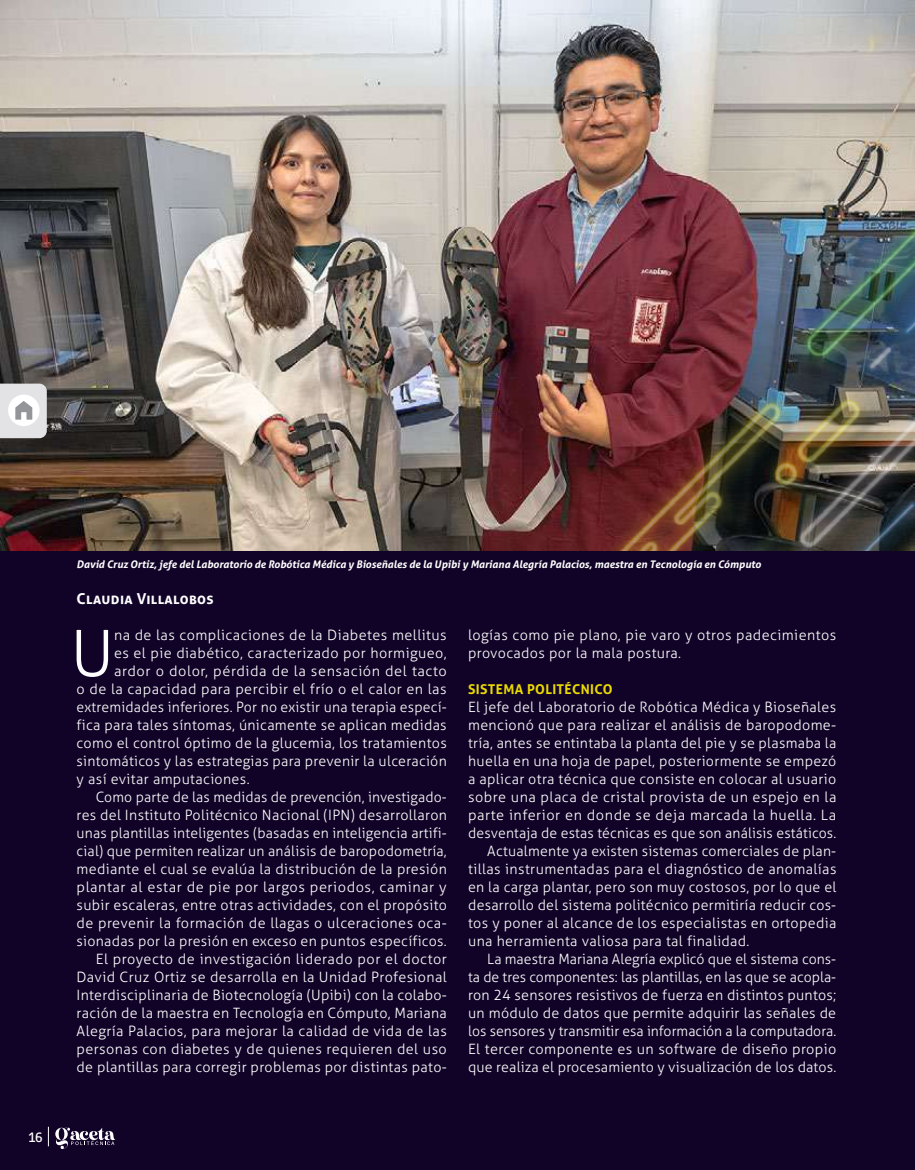
<style>
.page{position:relative;width:915px;height:1170px;background:#fff}
.page>*{position:absolute;margin:0;border:0;box-sizing:border-box;transform-origin:0 0}
.t1{font:300 64.2px "Aller";color:#fff}
.t2{font:700 15px "Aller";letter-spacing:.025em;color:#fff}
.t3{font:300 14.25px/18px "Aller";letter-spacing:.025em;color:#fff}
.t4{font:300 14.25px "Aller";letter-spacing:.005em;color:#fff}
.t5{font:700 13.5px "Aller";letter-spacing:.025em;color:#ebdb01}
.t6{font:600 13.5px "Ruda";color:#fff}
.t7{font:italic 700 10.5px "Aller";color:#fff}
</style>
<div class="page">
<div style="left:0;top:476px;width:914px;height:693px;background:#110327"></div>
<img style="left:0;top:0;width:468px;height:550px">
<img style="left:468px;top:0;width:446px;height:550px">
<svg style="left:55px;top:1127px;width:60px;height:21px"></svg>
<svg style="left:48px;top:1126px;width:1px;height:20px"></svg>
<svg style="left:0;top:383px;width:47px;height:55px"></svg>
<p class="t6" style="left:28px;top:1128px;width:16px">16</p>
<p class="t7" style="left:77px;top:558px;width:685px">David Cruz Ortiz, jefe del Laboratorio de Robótica Médica y Bioseñales de la Upibi y Mariana Alegría Palacios, maestra en Tecnología en Cómputo</p>
<p class="t2" style="left:77px;top:589px;width:138px">Claudia Villalobos</p>
<h1 class="t1" style="left:71px;top:614px;width:45px">U</h1>
<p class="t3" style="left:114px;top:626px;width:334px">na de las complicaciones de la Diabetes mellitus</p>
<p class="t3" style="left:114px;top:644px;width:334px">es el pie diabético, caracterizado por hormigueo,</p>
<p class="t3" style="left:114px;top:662px;width:334px">ardor o dolor, pérdida de la sensación del tacto</p>
<p class="t3" style="left:77px;top:680px;width:371px">o de la capacidad para percibir el frío o el calor en las</p>
<p class="t3" style="left:77px;top:698px;width:371px">extremidades inferiores. Por no existir una terapia especí-</p>
<p class="t3" style="left:77px;top:716px;width:371px">fica para tales síntomas, únicamente se aplican medidas</p>
<p class="t3" style="left:77px;top:734px;width:371px">como el control óptimo de la glucemia, los tratamientos</p>
<p class="t3" style="left:77px;top:752px;width:371px">sintomáticos y las estrategias para prevenir la ulceración</p>
<p class="t3" style="left:77px;top:770px;width:174px">y así evitar amputaciones.</p>
<p class="t3" style="left:96px;top:788px;width:352px">Como parte de las medidas de prevención, investigado-</p>
<p class="t3" style="left:77px;top:806px;width:372px">res del Instituto Politécnico Nacional (IPN) desarrollaron</p>
<p class="t3" style="left:77px;top:824px;width:371px">unas plantillas inteligentes (basadas en inteligencia artifi-</p>
<p class="t3" style="left:77px;top:842px;width:371px">cial) que permiten realizar un análisis de baropodometría,</p>
<p class="t3" style="left:77px;top:860px;width:371px">mediante el cual se evalúa la distribución de la presión</p>
<p class="t3" style="left:77px;top:878px;width:371px">plantar al estar de pie por largos periodos, caminar y</p>
<p class="t3" style="left:77px;top:896px;width:372px">subir escaleras, entre otras actividades, con el propósito</p>
<p class="t3" style="left:77px;top:914px;width:371px">de prevenir la formación de llagas o ulceraciones oca-</p>
<p class="t3" style="left:77px;top:932px;width:371px">sionadas por la presión en exceso en puntos específicos.</p>
<p class="t3" style="left:96px;top:950px;width:352px">El proyecto de investigación liderado por el doctor</p>
<p class="t3" style="left:77px;top:968px;width:371px">David Cruz Ortiz se desarrolla en la Unidad Profesional</p>
<p class="t3" style="left:77px;top:986px;width:371px">Interdisciplinaria de Biotecnología (Upibi) con la colabo-</p>
<p class="t3" style="left:77px;top:1004px;width:371px">ración de la maestra en Tecnología en Cómputo, Mariana</p>
<p class="t3" style="left:77px;top:1022px;width:371px">Alegría Palacios, para mejorar la calidad de vida de las</p>
<p class="t3" style="left:77px;top:1040px;width:371px">personas con diabetes y de quienes requieren del uso</p>
<p class="t3" style="left:77px;top:1058px;width:371px">de plantillas para corregir problemas por distintas pato-</p>
<p class="t3" style="left:468px;top:626px;width:369px">logías como pie plano, pie varo y otros padecimientos provocados por la mala postura.</p>
<p class="t5" style="left:468px;top:681px;width:146px">SISTEMA POLITÉCNICO</p>
<p class="t3" style="left:468px;top:698px;width:369px">El jefe del Laboratorio de Robótica Médica y Bioseñales</p>
<p class="t3" style="left:468px;top:716px;width:369px">mencionó que para realizar el análisis de baropodome-</p>
<p class="t3" style="left:468px;top:734px;width:369px">tría, antes se entintaba la planta del pie y se plasmaba la</p>
<p class="t3" style="left:468px;top:752px;width:369px">huella en una hoja de papel, posteriormente se empezó</p>
<p class="t3" style="left:468px;top:770px;width:369px">a aplicar otra técnica que consiste en colocar al usuario</p>
<p class="t3" style="left:468px;top:788px;width:369px">sobre una placa de cristal provista de un espejo en la</p>
<p class="t3" style="left:468px;top:806px;width:369px">parte inferior en donde se deja marcada la huella. La</p>
<p class="t3" style="left:468px;top:824px;width:369px">desventaja de estas técnicas es que son análisis estáticos.</p>
<p class="t3" style="left:487px;top:842px;width:350px">Actualmente ya existen sistemas comerciales de plan-</p>
<p class="t3" style="left:468px;top:860px;width:370px">tillas instrumentadas para el diagnóstico de anomalías</p>
<p class="t3" style="left:468px;top:878px;width:370px">en la carga plantar, pero son muy costosos, por lo que el</p>
<p class="t3" style="left:468px;top:896px;width:369px">desarrollo del sistema politécnico permitiría reducir cos-</p>
<p class="t3" style="left:468px;top:914px;width:369px">tos y poner al alcance de los especialistas en ortopedia</p>
<p class="t3" style="left:468px;top:932px;width:283px">una herramienta valiosa para tal finalidad.</p>
<p class="t4" style="left:487px;top:950px;width:350px">La maestra Mariana Alegría explicó que el sistema cons-</p>
<p class="t4" style="left:468px;top:968px;width:369px">ta de tres componentes: las plantillas, en las que se acopla-</p>
<p class="t3" style="left:468px;top:986px;width:369px">ron 24 sensores resistivos de fuerza en distintos puntos;</p>
<p class="t3" style="left:468px;top:1004px;width:369px">un módulo de datos que permite adquirir las señales de</p>
<p class="t4" style="left:468px;top:1022px;width:369px">los sensores y transmitir esa información a la computadora.</p>
<p class="t3" style="left:468px;top:1040px;width:369px">El tercer componente es un software de diseño propio</p>
<p class="t3" style="left:468px;top:1058px;width:369px">que realiza el procesamiento y visualización de los datos.</p>
</div>
